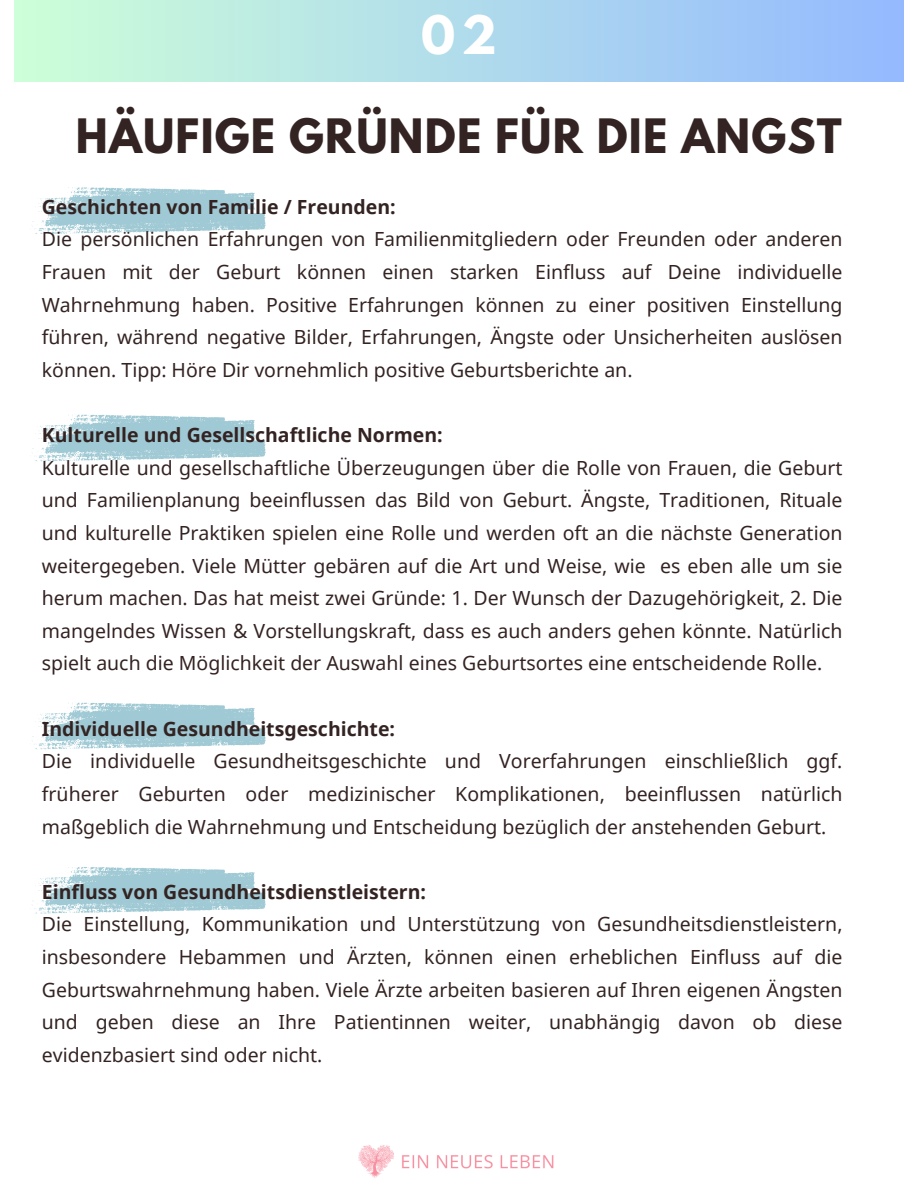
<style>
.page{position:relative;width:918px;height:1188px;background:#fff}
.page>*{position:absolute;margin:0;border:0;box-sizing:border-box;transform-origin:0 0}
.t1{font:700 46.95px "League Spartan";color:#fff}
.t2{font:700 42px "League Spartan";letter-spacing:.03em;color:#332322}
.t3{font:19.5px/32.7px "Noto Sans";color:#332322;text-align:justify}
.t4{font:700 19.5px "Noto Sans";color:#332322}
</style>
<div class="page">
<svg style="left:32px;top:187px;width:234px;height:47px"></svg>
<svg style="left:32px;top:414px;width:234px;height:47px"></svg>
<svg style="left:32px;top:702px;width:234px;height:48px"></svg>
<svg style="left:32px;top:867px;width:234px;height:47px"></svg>
<div style="left:14px;top:0;width:890px;height:81px;background:linear-gradient(to right,#cdffd8,#94b9ff)"></div>
<img style="left:358px;top:1145px;width:196px;height:33px">
<h1 class="t1" style="left:421px;top:12px;width:77px">02</h1>
<h2 class="t2" style="left:76px;top:115px;width:768px">HÄUFIGE GRÜNDE FÜR DIE ANGST</h2>
<p class="t4" style="left:42px;top:193px;width:355px">Geschichten von Familie / Freunden:</p>
<p class="t3" style="left:42px;top:222px;width:802px">Die persönlichen Erfahrungen von Familienmitgliedern oder Freunden oder anderen Frauen mit der Geburt können einen starken Einfluss auf Deine individuelle Wahrnehmung haben. Positive Erfahrungen können zu einer positiven Einstellung führen, während negative Bilder, Erfahrungen, Ängste oder Unsicherheiten auslösen können. Tipp: Höre Dir vornehmlich positive Geburtsberichte an.</p>
<p class="t4" style="left:42px;top:421px;width:403px">Kulturelle und Gesellschaftliche Normen:</p>
<p class="t3" style="left:42px;top:451px;width:802px">Kulturelle und gesellschaftliche Überzeugungen über die Rolle von Frauen, die Geburt und Familienplanung beeinflussen das Bild von Geburt. Ängste, Traditionen, Rituale und kulturelle Praktiken spielen eine Rolle und werden oft an die nächste Generation weitergegeben. Viele Mütter gebären auf die Art und Weise, wie es eben alle um sie herum machen. Das hat meist zwei Gründe: 1. Der Wunsch der Dazugehörigkeit, 2. Die mangelndes Wissen &amp; Vorstellungskraft, dass es auch anders gehen könnte. Natürlich spielt auch die Möglichkeit der Auswahl eines Geburtsortes eine entscheidende Rolle.</p>
<p class="t4" style="left:42px;top:715px;width:355px">Individuelle Gesundheitsgeschichte:</p>
<p class="t3" style="left:42px;top:744px;width:802px">Die individuelle Gesundheitsgeschichte und Vorerfahrungen einschließlich ggf. früherer Geburten oder medizinischer Komplikationen, beeinflussen natürlich maßgeblich die Wahrnehmung und Entscheidung bezüglich der anstehenden Geburt.</p>
<p class="t4" style="left:42px;top:878px;width:386px">Einfluss von Gesundheitsdienstleistern:</p>
<p class="t3" style="left:42px;top:908px;width:802px">Die Einstellung, Kommunikation und Unterstützung von Gesundheitsdienstleistern, insbesondere Hebammen und Ärzten, können einen erheblichen Einfluss auf die Geburtswahrnehmung haben. Viele Ärzte arbeiten basieren auf Ihren eigenen Ängsten und geben diese an Ihre Patientinnen weiter, unabhängig davon ob diese evidenzbasiert sind oder nicht.</p>
</div>
